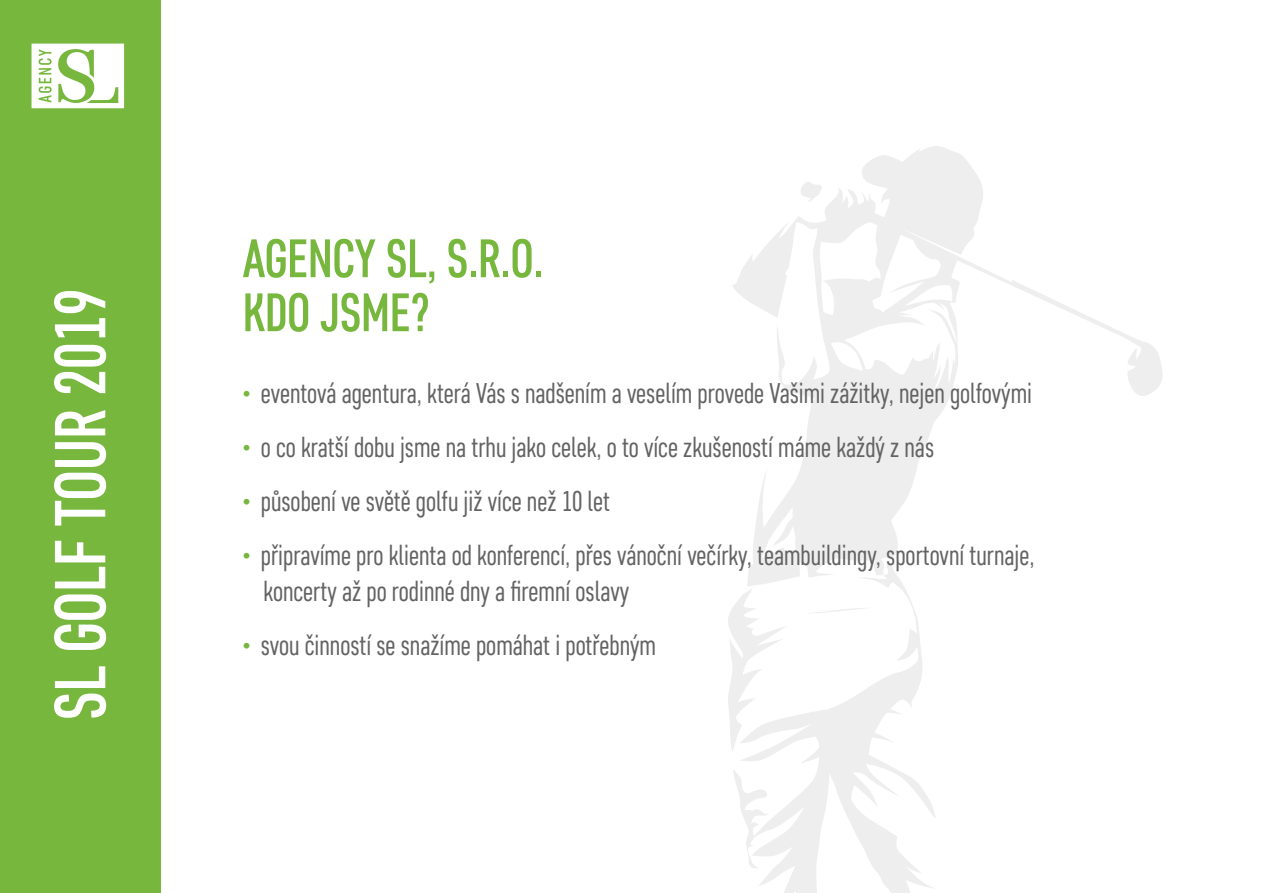
<style>
.page{position:relative;width:1263px;height:893px;background:#fff}
.page>*{position:absolute;margin:0;border:0;box-sizing:border-box;transform-origin:0 0}
.t1{font:500 72px "Core Sans D47 Cn";color:#fff}
.t2{font:500 54px "Core Sans D47 Cn";color:#77b73e}
.t3{font:28.5px "Core Sans D37 Cn";color:#636363}
.s1{color:#77b73e}
</style>
<div class="page">
<div style="left:0;top:0;width:161px;height:893px;background:#77b73e"></div>
<svg style="left:32px;top:44px;width:92px;height:64px"></svg>
<svg style="left:728px;top:608px;width:5px;height:143px"></svg>
<svg style="left:733px;top:146px;width:429px;height:416px"></svg>
<svg style="left:733px;top:562px;width:203px;height:331px"></svg>
<svg style="left:804px;top:607px;width:67px;height:7px"></svg>
<svg style="left:800px;top:181px;width:22px;height:21px"></svg>
<p class="t1" style="left:36px;top:720px;width:433px;rotate:-90deg">SL GOLF TOUR 2019</p>
<p class="t2" style="left:243px;top:225px;width:302px">AGENCY SL, S.R.O.</p>
<p class="t2" style="left:243px;top:279px;width:189px">KDO JSME?</p>
<p class="t3" style="left:243px;top:376px;width:791px"><span class="s1">•</span> eventová agentura, která Vás s nadšením a veselím provede Vašimi zážitky, nejen golfovými</p>
<p class="t3" style="left:243px;top:430px;width:693px"><span class="s1">•</span> o co kratší dobu jsme na trhu jako celek, o to více zkušeností máme každý z nás</p>
<p class="t3" style="left:243px;top:484px;width:369px"><span class="s1">•</span> působení ve světě golfu již více než 10 let</p>
<p class="t3" style="left:243px;top:538px;width:793px"><span class="s1">•</span> připravíme pro klienta od konferencí, přes vánoční večírky, teambuildingy, sportovní turnaje,</p>
<p class="t3" style="left:263px;top:574px;width:367px">koncerty až po rodinné dny a firemní oslavy</p>
<p class="t3" style="left:243px;top:628px;width:415px"><span class="s1">•</span> svou činností se snažíme pomáhat i potřebným</p>
</div>
